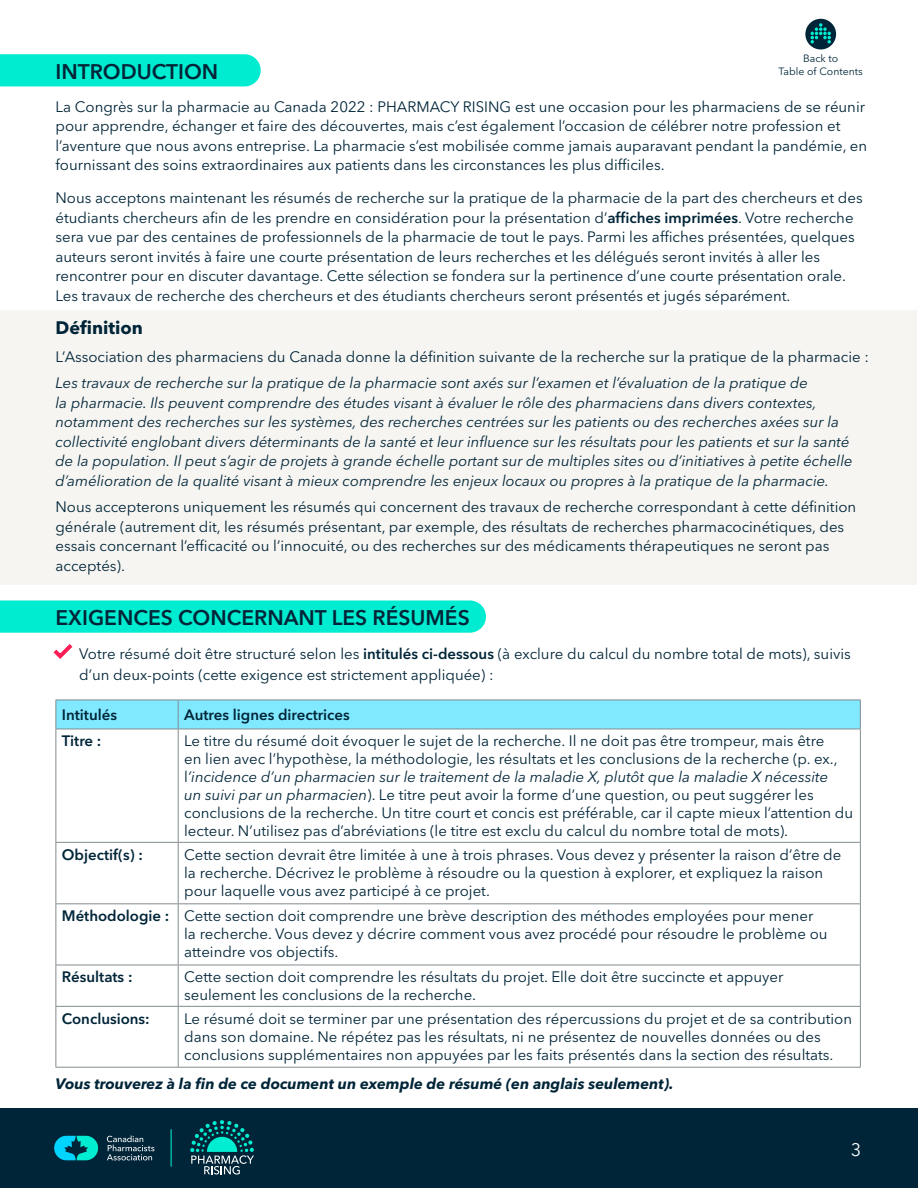
<style>
.page{position:relative;width:918px;height:1188px;background:#fff}
.page>*{position:absolute;margin:0;border:0;box-sizing:border-box;transform-origin:0 0}
.t1{font:600 21px "Avenir Next LT Pro";color:#002538}
.t2{font:700 18px "Avenir Next LT Pro";color:#002538}
.t3{font:18px "Avenir Next LT Pro";color:#fff}
.t4{font:15px/18px "Avenir Next LT Pro";color:#002538}
.t5{font:italic 15px/19.5px "Avenir Next LT Pro";color:#002538}
.t6{font:600 15px "Avenir Next LT Pro";color:#002538}
.t7{font:italic 700 15px "Avenir Next LT Pro";color:#002538}
.t8{font:10.5px/12.6px "Avenir Next LT Pro";color:#002538;text-align:center}
.s1{font-weight:600}
.s2{font-style:italic}
</style>
<div class="page">
<div style="left:0;top:1108px;width:918px;height:80px;background:#002538"></div>
<svg style="left:54px;top:1136px;width:44px;height:24px"></svg>
<svg style="left:107px;top:1135px;width:47px;height:25px"></svg>
<hr style="left:171px;top:1130px;width:1px;height:36px;background:#00edd1">
<svg style="left:190px;top:1120px;width:64px;height:55px"></svg>
<div style="left:0;top:310px;width:917px;height:275px;background:#f7f5f2"></div>
<div style="left:0;top:600px;width:486px;height:33px;background:#00ecd1"></div>
<div style="left:0;top:54px;width:261px;height:32px;background:#00ecd1"></div>
<svg style="left:56px;top:700px;width:805px;height:29px;background:#80e5fb"></svg>
<hr style="left:56px;top:729px;width:122px;height:1px;background:#828c8f">
<hr style="left:56px;top:729px;width:1px;height:113px;background:#828c8f">
<hr style="left:178px;top:729px;width:683px;height:1px;background:#828c8f">
<hr style="left:178px;top:729px;width:1px;height:113px;background:#828c8f">
<hr style="left:860px;top:729px;width:1px;height:113px;background:#828c8f">
<hr style="left:56px;top:842px;width:122px;height:1px;background:#828c8f">
<hr style="left:56px;top:843px;width:1px;height:60px;background:#828c8f">
<hr style="left:178px;top:842px;width:683px;height:1px;background:#828c8f">
<hr style="left:178px;top:843px;width:1px;height:60px;background:#828c8f">
<hr style="left:860px;top:843px;width:1px;height:60px;background:#828c8f">
<hr style="left:56px;top:903px;width:122px;height:1px;background:#828c8f">
<hr style="left:56px;top:904px;width:1px;height:61px;background:#828c8f">
<hr style="left:178px;top:903px;width:683px;height:1px;background:#828c8f">
<hr style="left:178px;top:904px;width:1px;height:61px;background:#828c8f">
<hr style="left:860px;top:904px;width:1px;height:61px;background:#828c8f">
<hr style="left:56px;top:965px;width:122px;height:1px;background:#828c8f">
<hr style="left:56px;top:965px;width:1px;height:41px;background:#828c8f">
<hr style="left:178px;top:965px;width:683px;height:1px;background:#828c8f">
<hr style="left:178px;top:965px;width:1px;height:41px;background:#828c8f">
<hr style="left:860px;top:965px;width:1px;height:41px;background:#828c8f">
<hr style="left:56px;top:1006px;width:122px;height:1px;background:#828c8f">
<hr style="left:56px;top:1007px;width:1px;height:60px;background:#828c8f">
<hr style="left:178px;top:1006px;width:683px;height:1px;background:#828c8f">
<hr style="left:178px;top:1007px;width:1px;height:60px;background:#828c8f">
<hr style="left:860px;top:1007px;width:1px;height:60px;background:#828c8f">
<hr style="left:56px;top:1067px;width:122px;height:1px;background:#828c8f">
<hr style="left:178px;top:1067px;width:683px;height:1px;background:#828c8f">
<div style="left:805px;top:19px;width:31px;height:30px;background:#002538;border-radius:50%"></div>
<svg style="left:811px;top:23px;width:20px;height:20px"></svg>
<p class="t8" style="left:779px;top:52px;width:86px">Back to<br>Table of Contents</p>
<p class="t1" style="left:56px;top:58px;width:164px">INTRODUCTION</p>
<p class="t4" style="left:56px;top:97px;width:813px;line-height:19.5px">La Congrès sur la pharmacie au Canada 2022 : PHARMACY RISING est une occasion pour les pharmaciens de se réunir pour apprendre, échanger et faire des découvertes, mais c’est également l’occasion de célébrer notre profession et l’aventure que nous avons entreprise. La pharmacie s’est mobilisée comme jamais auparavant pendant la pandémie, en fournissant des soins extraordinaires aux patients dans les circonstances les plus difficiles.</p>
<p class="t4" style="left:56px;top:188px;width:809px;line-height:19.5px">Nous acceptons maintenant les résumés de recherche sur la pratique de la pharmacie de la part des chercheurs et des étudiants chercheurs afin de les prendre en considération pour la présentation d’<span class="s1">affiches imprimées</span>. Votre recherche sera vue par des centaines de professionnels de la pharmacie de tout le pays. Parmi les affiches présentées, quelques auteurs seront invités à faire une courte présentation de leurs recherches et les délégués seront invités à aller les rencontrer pour en discuter davantage. Cette sélection se fondera sur la pertinence d’une courte présentation orale.<br>Les travaux de recherche des chercheurs et des étudiants chercheurs seront présentés et jugés séparément.</p>
<p class="t2" style="left:56px;top:316px;width:89px">Définition</p>
<p class="t4" style="left:56px;top:348px;width:815px">L’Association des pharmaciens du Canada donne la définition suivante de la recherche sur la pratique de la pharmacie :</p>
<p class="t5" style="left:56px;top:373px;width:799px">Les travaux de recherche sur la pratique de la pharmacie sont axés sur l’examen et l’évaluation de la pratique de<br>la pharmacie. Ils peuvent comprendre des études visant à évaluer le rôle des pharmaciens dans divers contextes, notamment des recherches sur les systèmes, des recherches centrées sur les patients ou des recherches axées sur la collectivité englobant divers déterminants de la santé et leur influence sur les résultats pour les patients et sur la santé de la population. Il peut s’agir de projets à grande échelle portant sur de multiples sites ou d’initiatives à petite échelle d’amélioration de la qualité visant à mieux comprendre les enjeux locaux ou propres à la pratique de la pharmacie.</p>
<p class="t4" style="left:56px;top:497px;width:802px;line-height:19.5px">Nous accepterons uniquement les résumés qui concernent des travaux de recherche correspondant à cette définition générale (autrement dit, les résumés présentant, par exemple, des résultats de recherches pharmacocinétiques, des essais concernant l’efficacité ou l’innocuité, ou des recherches sur des médicaments thérapeutiques ne seront pas acceptés).</p>
<p class="t1" style="left:56px;top:604px;width:416px">EXIGENCES CONCERNANT LES RÉSUMÉS</p>
<p class="t4" style="left:79px;top:643px;width:773px;line-height:21px">Votre résumé doit être structuré selon les <span class="s1">intitulés ci-dessous</span> (à exclure du calcul du nombre total de mots), suivis d’un deux-points (cette exigence est strictement appliquée) :</p>
<p class="t6" style="left:62px;top:706px;width:57px">Intitulés</p>
<p class="t6" style="left:184px;top:706px;width:167px">Autres lignes directrices</p>
<p class="t6" style="left:62px;top:732px;width:41px">Titre :</p>
<p class="t4" style="left:184px;top:732px;width:671px">Le titre du résumé doit évoquer le sujet de la recherche. Il ne doit pas être trompeur, mais être<br>en lien avec l’hypothèse, la méthodologie, les résultats et les conclusions de la recherche (p. ex., l<span class="s2">’incidence d’un pharmacien sur le traitement de la maladie X, plutôt que la maladie X nécessite<br>un suivi par un pharmacien</span>). Le titre peut avoir la forme d’une question, ou peut suggérer les conclusions de la recherche. Un titre court et concis est préférable, car il capte mieux l’attention du lecteur. N’utilisez pas d’abréviations (le titre est exclu du calcul du nombre total de mots).</p>
<p class="t6" style="left:62px;top:845px;width:82px">Objectif(s) :</p>
<p class="t4" style="left:184px;top:846px;width:659px">Cette section devrait être limitée à une à trois phrases. Vous devez y présenter la raison d’être de la recherche. Décrivez le problème à résoudre ou la question à explorer, et expliquez la raison pour laquelle vous avez participé à ce projet.</p>
<p class="t6" style="left:62px;top:907px;width:109px">Méthodologie :</p>
<p class="t4" style="left:184px;top:907px;width:645px">Cette section doit comprendre une brève description des méthodes employées pour mener la recherche. Vous devez y décrire comment vous avez procédé pour résoudre le problème ou atteindre vos objectifs.</p>
<p class="t6" style="left:62px;top:968px;width:72px">Résultats :</p>
<p class="t4" style="left:184px;top:968px;width:601px">Cette section doit comprendre les résultats du projet. Elle doit être succincte et appuyer seulement les conclusions de la recherche.</p>
<p class="t6" style="left:62px;top:1009px;width:89px">Conclusions:</p>
<p class="t4" style="left:184px;top:1010px;width:669px">Le résumé doit se terminer par une présentation des répercussions du projet et de sa contribution dans son domaine. Ne répétez pas les résultats, ni ne présentez de nouvelles données ou des conclusions supplémentaires non appuyées par les faits présentés dans la section des résultats.</p>
<p class="t7" style="left:56px;top:1075px;width:620px">Vous trouverez à la fin de ce document un exemple de résumé (en anglais seulement).</p>
<p class="t3" style="left:851px;top:1139px;width:12px">3</p>
</div>
